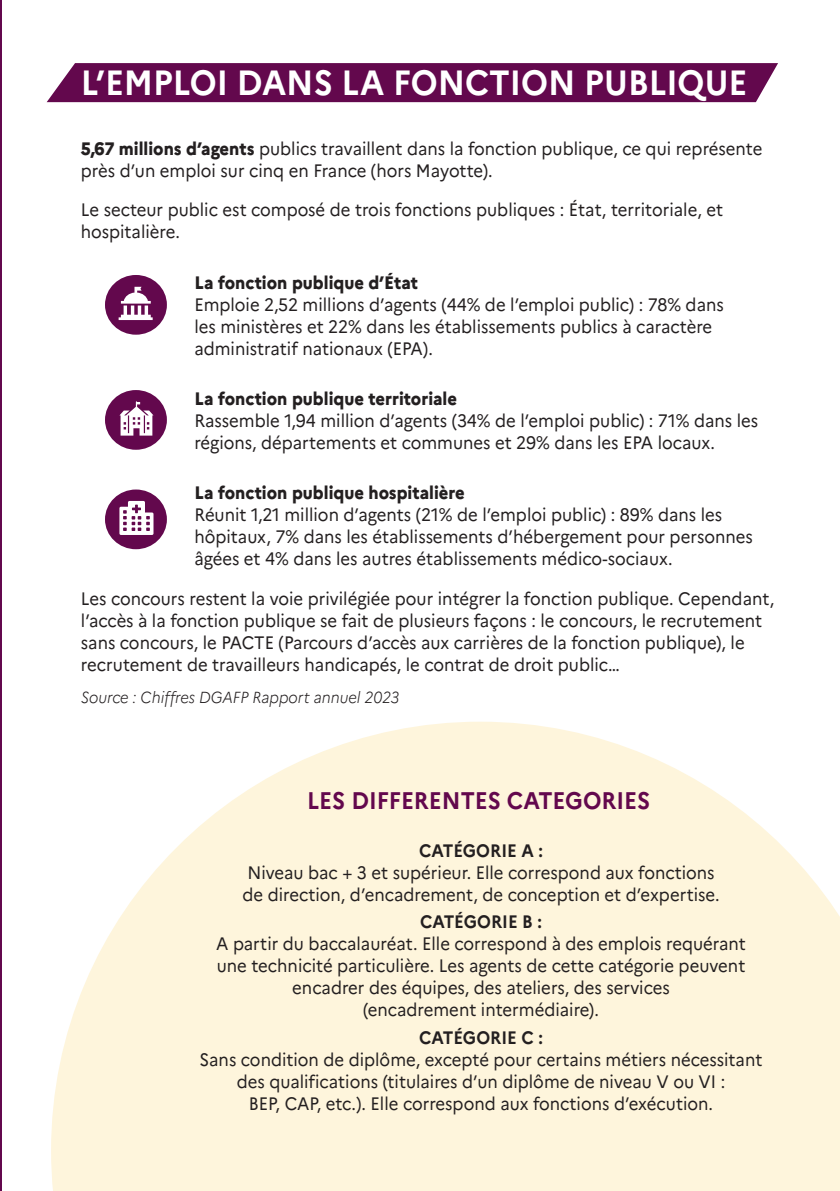
<style>
.page{position:relative;width:840px;height:1191px;background:#fff}
.page>*{position:absolute;margin:0;border:0;box-sizing:border-box;transform-origin:0 0}
.t1{font:700 35px "Marianne";color:#fff;scale:.93 1}
.t2{font:700 24px "Marianne";color:#63084d;scale:.93 1}
.t3{font:18px/22px "Marianne";color:#231f20;scale:.93 1}
.t4{font:800 18px "Marianne";color:#231f20;scale:.93 1}
.t5{font:700 18px "Marianne";color:#231f20;scale:.93 1}
.t6{font:italic 300 16px "Marianne";color:#231f20;scale:.93 1}
.s1{font-weight:800}
</style>
<div class="page">
<svg style="left:51px;top:721px;width:788px;height:470px;fill:#fef5dc"></svg>
<hr style="left:0;top:0;width:2px;height:1191px;background:#63084d">
<div style="left:47px;top:63px;width:730px;height:39px;background:#63084d"></div>
<div style="left:106px;top:491px;width:59px;height:57px;background:#63084d;border-radius:50%"></div>
<div style="left:105px;top:489px;width:62px;height:60px;border:3px solid #63084d;border-radius:50%"></div>
<svg style="left:119px;top:501px;width:34px;height:34px"></svg>
<div style="left:106px;top:391px;width:59px;height:57px;background:#63084d;border-radius:50%"></div>
<div style="left:105px;top:390px;width:62px;height:60px;border:3px solid #63084d;border-radius:50%"></div>
<svg style="left:119px;top:401px;width:34px;height:34px"></svg>
<div style="left:106px;top:276px;width:59px;height:57px;background:#63084d;border-radius:50%"></div>
<div style="left:105px;top:275px;width:62px;height:60px;border:3px solid #63084d;border-radius:50%"></div>
<svg style="left:118px;top:287px;width:35px;height:33px"></svg>
<h1 class="t1" style="left:81px;top:61px;width:718px">L’EMPLOI DANS LA FONCTION PUBLIQUE</h1>
<p class="t3" style="left:81px;top:138px;width:734px"><span class="s1">5,67 millions d’agents</span> publics travaillent dans la fonction publique, ce qui représente près d’un emploi sur cinq en France (hors Mayotte).</p>
<p class="t3" style="left:81px;top:199px;width:691px">Le secteur public est composé de trois fonctions publiques : État, territoriale, et hospitalière.</p>
<p class="t4" style="left:194px;top:271px;width:242px">La fonction publique d’État</p>
<p class="t3" style="left:194px;top:293px;width:570px">Emploie 2,52 millions d’agents (44% de l’emploi public) : 78% dans les ministères et 22% dans les établissements publics à caractère administratif nationaux (EPA).</p>
<p class="t4" style="left:194px;top:388px;width:284px">La fonction publique territoriale</p>
<p class="t3" style="left:194px;top:409px;width:607px">Rassemble 1,94 million d’agents (34% de l’emploi public) : 71% dans les régions, départements et communes et 29% dans les EPA locaux.</p>
<p class="t4" style="left:194px;top:482px;width:292px">La fonction publique hospitalière</p>
<p class="t3" style="left:194px;top:504px;width:601px">Réunit 1,21 million d’agents (21% de l’emploi public) : 89% dans les hôpitaux, 7% dans les établissements d’hébergement pour personnes âgées et 4% dans les autres établissements médico-sociaux.</p>
<p class="t3" style="left:81px;top:587px;width:746px">Les concours restent la voie privilégiée pour intégrer la fonction publique. Cependant, l’accès à la fonction publique se fait de plusieurs façons : le concours, le recrutement sans concours, le PACTE (Parcours d’accès aux carrières de la fonction publique), le recrutement de travailleurs handicapés, le contrat de droit public…</p>
<p class="t6" style="left:81px;top:687px;width:344px">Source : Chiffres DGAFP Rapport annuel 2023</p>
<h2 class="t2" style="left:307px;top:786px;width:370px">LES DIFFERENTES CATEGORIES</h2>
<p class="t5" style="left:419px;top:839px;width:134px">CATÉGORIE A :</p>
<p class="t3" style="left:242px;top:861px;width:514px">Niveau bac + 3 et supérieur. Elle correspond aux fonctions de direction, d’encadrement, de conception et d’expertise.</p>
<p class="t5" style="left:420px;top:911px;width:132px">CATÉGORIE B :</p>
<p class="t3" style="left:216px;top:933px;width:571px;text-align:center">A partir du baccalauréat. Elle correspond à des emplois requérant une technicité particulière. Les agents de cette catégorie peuvent encadrer des équipes, des ateliers, des services<br>(encadrement intermédiaire).</p>
<p class="t5" style="left:419px;top:1026px;width:134px">CATÉGORIE C :</p>
<p class="t3" style="left:199px;top:1048px;width:606px;text-align:center">Sans condition de diplôme, excepté pour certains métiers nécessitant des qualifications (titulaires d’un diplôme de niveau V ou VI :<br>BEP, CAP, etc.). Elle correspond aux fonctions d’exécution.</p>
</div>
